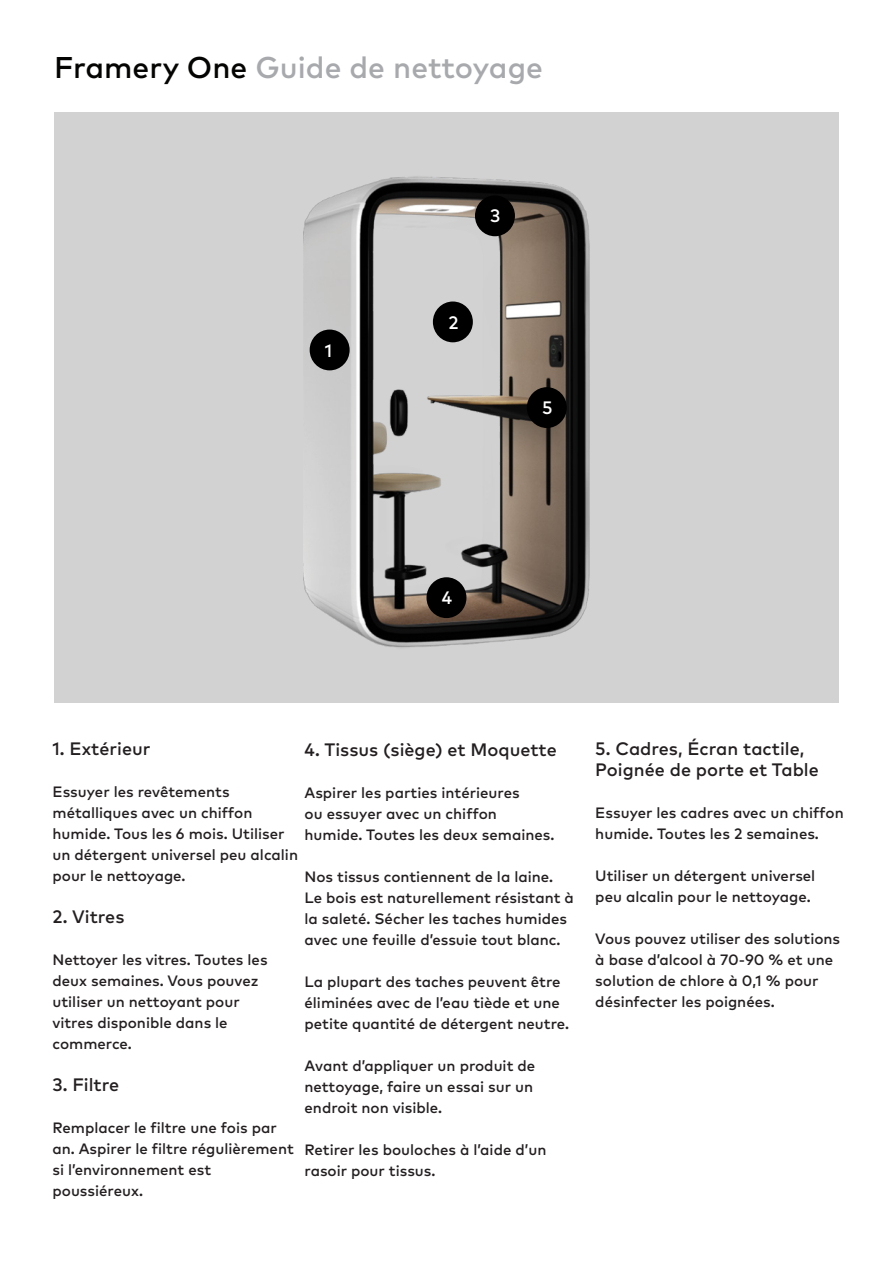
<style>
.page{position:relative;width:893px;height:1263px;background:#fff}
.page>*{position:absolute;margin:0;border:0;box-sizing:border-box;transform-origin:0 0}
.t1{font:500 30px "Mark Pro";color:#a7a9ac}
.t2{font:500 18px/21px "Mark Pro";color:#231f20}
.t3{font:500 18px "Mark Pro";color:#fff}
.t4{font:500 15px/21px "Mark Pro";color:#231f20}
.s1{color:#040503}
</style>
<div class="page">
<div style="left:54px;top:113px;width:785px;height:590px;background:#d2d2d2"></div>
<img style="left:303px;top:176px;width:287px;height:472px">
<div style="left:310px;top:330px;width:40px;height:40px;background:#000;border-radius:50%"></div>
<div style="left:433px;top:301px;width:40px;height:41px;background:#000;border-radius:50%"></div>
<div style="left:475px;top:195px;width:40px;height:41px;background:#000;border-radius:50%"></div>
<div style="left:426px;top:577px;width:40px;height:41px;background:#000;border-radius:50%"></div>
<div style="left:527px;top:387px;width:40px;height:41px;background:#000;border-radius:50%"></div>
<h1 class="t1" style="left:54px;top:45px;width:490px"><span class="s1">Framery One</span> Guide de nettoyage</h1>
<p class="t3" style="left:325px;top:337px;width:9px">1</p>
<p class="t3" style="left:490px;top:202px;width:12px">3</p>
<p class="t3" style="left:448px;top:309px;width:12px">2</p>
<p class="t3" style="left:542px;top:394px;width:12px">5</p>
<p class="t3" style="left:442px;top:584px;width:12px">4</p>
<p class="t2" style="left:52px;top:736px;width:100px">1. Extérieur</p>
<p class="t4" style="left:52px;top:780px;width:247px">Essuyer les revêtements métalliques avec un chiffon humide. Tous les 6 mois. Utiliser un détergent universel peu alcalin pour le nettoyage.</p>
<p class="t2" style="left:52px;top:904px;width:73px">2. Vitres</p>
<p class="t4" style="left:52px;top:948px;width:217px">Nettoyer les vitres. Toutes les deux semaines. Vous pouvez utiliser un nettoyant pour vitres disponible dans le commerce.</p>
<p class="t2" style="left:52px;top:1072px;width:68px">3. Filtre</p>
<p class="t4" style="left:52px;top:1116px;width:243px">Remplacer le filtre une fois par an. Aspirer le filtre régulièrement si l’environnement est poussiéreux.</p>
<p class="t2" style="left:305px;top:738px;width:254px">4. Tissus (siège) et Moquette</p>
<p class="t4" style="left:305px;top:781px;width:251px">Aspirer les parties intérieures<br>ou essuyer avec un chiffon humide. Toutes les deux semaines.</p>
<p class="t4" style="left:305px;top:865px;width:271px">Nos tissus contiennent de la laine.<br>Le bois est naturellement résistant à la saleté. Sécher les taches humides avec une feuille d’essuie tout blanc.</p>
<p class="t4" style="left:305px;top:970px;width:266px">La plupart des taches peuvent être éliminées avec de l’eau tiède et une petite quantité de détergent neutre.</p>
<p class="t4" style="left:305px;top:1054px;width:232px">Avant d’appliquer un produit de nettoyage, faire un essai sur un endroit non visible.</p>
<p class="t4" style="left:305px;top:1138px;width:244px">Retirer les bouloches à l’aide d’un rasoir pour tissus.</p>
<p class="t2" style="left:595px;top:736px;width:225px">5. Cadres, Écran tactile,<br>Poignée de porte et Table</p>
<p class="t4" style="left:595px;top:801px;width:250px">Essuyer les cadres avec un chiffon humide. Toutes les 2 semaines.</p>
<p class="t4" style="left:595px;top:864px;width:221px">Utiliser un détergent universel peu alcalin pour le nettoyage.</p>
<p class="t4" style="left:595px;top:927px;width:246px">Vous pouvez utiliser des solutions à base d’alcool à 70-90 % et une solution de chlore à 0,1 % pour désinfecter les poignées.</p>
</div>
